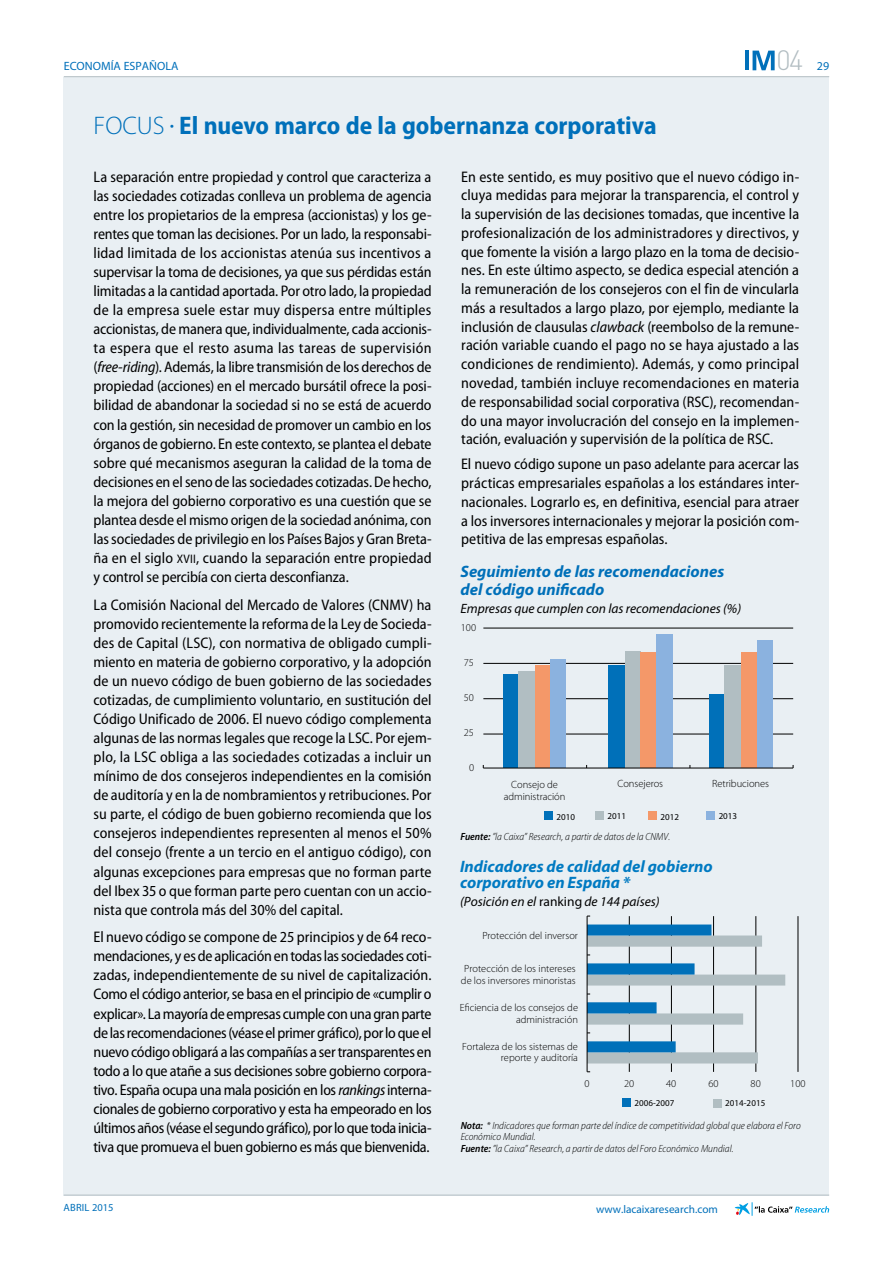
<style>
.page{position:relative;width:893px;height:1263px;background:#fff}
.page>*{position:absolute;margin:0;border:0;box-sizing:border-box;transform-origin:0 0}
.t1{font:300 27.6px "DIN Pro";color:#b2bdc2}
.t2{font:700 semi-condensed 25.5px "Myriad Pro";letter-spacing:-.005em;color:#0070ba}
.t3{font:italic 700 16.5px/16.4px "Myriad Pro";color:#007ac2}
.t4{font:italic 700 16.5px/18px "Myriad Pro";color:#0070b9}
.t5{font:semi-condensed 15.3px/19px "Myriad Pro";letter-spacing:-.005em;color:#000;text-align:justify}
.t6{font:italic 13.5px "Myriad Pro";letter-spacing:-.005em;color:#000}
.t7{font:12px "Myriad Pro";color:#0070ba}
.t8{font:11.25px "Myriad Pro";color:#0070ba}
.t9{font:300 10.5px/11.9px "Myriad Pro";color:#000;text-align:right}
.t10{font:italic 300 semi-condensed 10.5px/11.9px "Myriad Pro";color:#000}
.t11{font:10.5px "Myriad Pro";letter-spacing:.02em;color:#0070ba}
.t12{font:9px "Myriad Pro";letter-spacing:.005em;color:#000}
.s1{font-weight:300;font-stretch:normal}
.s2{font-style:italic}
.s3{font-size:12.3px}
.s4{font-weight:600}
.s5{font-style:normal}
</style>
<div class="page">
<svg style="left:752px;top:51px;width:23px;height:19px"></svg>
<hr style="left:745px;top:51px;width:4px;height:19px;background:#0070ba">
<div style="left:64px;top:77px;width:765px;height:1118px;background:#e9eff3"></div>
<hr style="left:64px;top:76px;width:765px;height:1px;background:#b2bdc2">
<hr style="left:64px;top:1195px;width:765px;height:1px;background:#b2bdc2">
<svg style="left:735px;top:1202px;width:94px;height:14px"></svg>
<hr style="left:629px;top:916px;width:1px;height:156px;background:#000">
<hr style="left:671px;top:916px;width:1px;height:156px;background:#000">
<hr style="left:713px;top:916px;width:1px;height:156px;background:#000">
<hr style="left:756px;top:916px;width:1px;height:156px;background:#000">
<hr style="left:798px;top:916px;width:1px;height:156px;background:#000">
<hr style="left:587px;top:916px;width:1px;height:156px;background:#000">
<svg style="left:587px;top:924px;width:198px;height:139px"></svg>
<div style="left:622px;top:1098px;width:9px;height:9px;background:#0070b9"></div>
<div style="left:713px;top:1099px;width:8px;height:8px;background:#b1bec2"></div>
<hr style="left:483px;top:628px;width:310px;height:1px;background:#000">
<hr style="left:483px;top:663px;width:310px;height:1px;background:#000">
<hr style="left:483px;top:698px;width:310px;height:1px;background:#000">
<hr style="left:483px;top:734px;width:310px;height:1px;background:#000">
<div style="left:544px;top:811px;width:9px;height:9px;background:#0070b9"></div>
<div style="left:596px;top:811px;width:8px;height:9px;background:#b1bec2"></div>
<div style="left:648px;top:811px;width:9px;height:9px;background:#f49869"></div>
<div style="left:706px;top:811px;width:8px;height:8px;background:#8bb2df"></div>
<div style="left:709px;top:695px;width:16px;height:73px;background:#0070b9"></div>
<div style="left:725px;top:666px;width:16px;height:102px;background:#b1bec2"></div>
<div style="left:741px;top:652px;width:16px;height:116px;background:#f49869"></div>
<div style="left:757px;top:641px;width:15px;height:127px;background:#8bb2df"></div>
<div style="left:608px;top:666px;width:17px;height:102px;background:#0070b9"></div>
<div style="left:625px;top:651px;width:15px;height:117px;background:#b1bec2"></div>
<div style="left:640px;top:652px;width:16px;height:116px;background:#f49869"></div>
<div style="left:656px;top:635px;width:16px;height:133px;background:#8bb2df"></div>
<div style="left:503px;top:674px;width:16px;height:94px;background:#0070b9"></div>
<div style="left:519px;top:671px;width:16px;height:97px;background:#b1bec2"></div>
<div style="left:535px;top:666px;width:16px;height:102px;background:#f49869"></div>
<div style="left:551px;top:660px;width:15px;height:108px;background:#8bb2df"></div>
<hr style="left:483px;top:768px;width:310px;height:1px;background:#000">
<h1 class="t1" style="left:776px;top:42px;width:28px">04</h1>
<p class="t7" style="left:64px;top:59px;width:109px">ECONOMÍA ESPAÑOLA</p>
<p class="t7" style="left:817px;top:60px;width:14px">29</p>
<h2 class="t2" style="left:94px;top:111px;width:565px"><span class="s1">FOCUS</span> <sup>•</sup> El nuevo marco de la gobernanza corporativa</h2>
<p class="t5" style="left:94px;top:167px;width:340px">La separación entre propiedad y control que caracteriza a las sociedades cotizadas conlleva un problema de agencia entre los propietarios de la empresa (accionistas) y los ge&shy;rentes que toman las decisiones. Por un lado, la responsabi&shy;lidad limitada de los accionistas atenúa sus incentivos a supervisar la toma de decisiones, ya que sus pérdidas están limitadas a la cantidad aportada. Por otro lado, la propiedad de la empresa suele estar muy dispersa entre múltiples accionistas, de manera que, individualmente, cada accionis&shy;ta espera que el resto asuma las tareas de supervisión (<span class="s2">free-riding</span>). Además, la libre transmisión de los derechos de propiedad (acciones) en el mercado bursátil ofrece la posi&shy;bilidad de abandonar la sociedad si no se está de acuerdo con la gestión, sin necesidad de promover un cambio en los órganos de gobierno. En este contexto, se plantea el debate sobre qué mecanismos aseguran la calidad de la toma de decisiones en el seno de las sociedades cotizadas. De hecho, la mejora del gobierno corporativo es una cuestión que se plantea desde el mismo origen de la sociedad anónima, con las sociedades de privilegio en los Países Bajos y Gran Breta&shy;ña en el siglo <span class="s3">XVII</span>, cuando la separación entre propiedad y control se percibía con cierta desconfianza.</p>
<p class="t5" style="left:94px;top:595px;width:340px">La Comisión Nacional del Mercado de Valores (CNMV) ha promovido recientemente la reforma de la Ley de Socieda&shy;des de Capital (LSC), con normativa de obligado cumpli&shy;miento en materia de gobierno corporativo, y la adopción de un nuevo código de buen gobierno de las sociedades cotizadas, de cumplimiento voluntario, en sustitución del Código Unificado de 2006. El nuevo código complementa algunas de las normas legales que recoge la LSC. Por ejem&shy;plo, la LSC obliga a las sociedades cotizadas a incluir un mínimo de dos consejeros independientes en la comisión de auditoría y en la de nombramientos y retribuciones. Por su parte, el código de buen gobierno recomienda que los consejeros independientes representen al menos el 50% del consejo (frente a un tercio en el antiguo código), con algunas excepciones para empresas que no forman parte del Ibex 35 o que forman parte pero cuentan con un accio&shy;nista que controla más del 30% del capital.</p>
<p class="t5" style="left:94px;top:928px;width:340px">El nuevo código se compone de 25 principios y de 64 reco&shy;mendaciones, y es de aplicación en todas las sociedades coti&shy;zadas, independientemente de su nivel de capitalización.<br>Como el código anterior, se basa en el principio de «cumplir o explicar». La mayoría de empresas cumple con una gran parte de las recomendaciones (véase el primer gráfico), por lo que el nuevo código obligará a las compañías a ser transparentes en todo a lo que atañe a sus decisiones sobre gobierno corpora&shy;tivo. España ocupa una mala posición en los <span class="s2">rankings</span> interna&shy;cionales de gobierno corporativo y esta ha empeorado en los últimos años (véase el segundo gráfico), por lo que toda inicia&shy;tiva que promueva el buen gobierno es más que bienvenida.</p>
<p class="t5" style="left:461px;top:167px;width:340px">En este sentido, es muy positivo que el nuevo código in&shy;cluya medidas para mejorar la transparencia, el control y la supervisión de las decisiones tomadas, que incentive la profesionalización de los administradores y directivos, y que fomente la visión a largo plazo en la toma de decisio&shy;nes. En este último aspecto, se dedica especial atención a la remuneración de los consejeros con el fin de vincularla más a resultados a largo plazo, por ejemplo, mediante la inclusión de clausulas <span class="s2">clawback</span> (reembolso de la remune&shy;ración variable cuando el pago no se haya ajustado a las condiciones de rendimiento). Además, y como principal novedad, también incluye recomendaciones en materia de responsabilidad social corporativa (RSC), recomendan&shy;do una mayor involucración del consejo en la implemen&shy;tación, evaluación y supervisión de la política de RSC.</p>
<p class="t5" style="left:461px;top:455px;width:340px">El nuevo código supone un paso adelante para acercar las prácticas empresariales españolas a los estándares inter&shy;nacionales. Lograrlo es, en definitiva, esencial para atraer a los inversores internacionales y mejorar la posición com&shy;petitiva de las empresas españolas.</p>
<p class="t4" style="left:461px;top:562px;width:265px">Seguimiento de las recomendaciones del código unificado</p>
<p class="t6" style="left:461px;top:601px;width:282px">Empresas que cumplen con las recomendaciones (%)</p>
<p class="t9" style="left:461px;top:622px;width:17px">100</p>
<p class="t9" style="left:464px;top:657px;width:12px">75</p>
<p class="t9" style="left:464px;top:692px;width:12px">50</p>
<p class="t9" style="left:464px;top:727px;width:12px">25</p>
<p class="t9" style="left:469px;top:762px;width:7px">0</p>
<p class="t9" style="left:511px;top:778px;width:48px">Consejo de</p>
<p class="t9" style="left:617px;top:778px;width:47px">Consejeros</p>
<p class="t9" style="left:712px;top:778px;width:58px">Retribuciones</p>
<p class="t9" style="left:504px;top:790px;width:63px">administración</p>
<p class="t12" style="left:556px;top:812px;width:20px">2010</p>
<p class="t12" style="left:607px;top:811px;width:20px">2011</p>
<p class="t12" style="left:660px;top:811px;width:20px">2012</p>
<p class="t12" style="left:719px;top:811px;width:20px">2013</p>
<p class="t10" style="left:460px;top:830px;width:211px"><span class="s4">Fuente:</span> ”la Caixa” Research, a partir de datos de la CNMV.</p>
<p class="t3" style="left:460px;top:858px;width:254px">Indicadores de calidad del gobierno corporativo en España *</p>
<p class="t6" style="left:460px;top:894px;width:201px">(Posición en el <span class="s5">ranking</span> de 144 países)</p>
<p class="t9" style="left:482px;top:929px;width:97px">Protección del inversor</p>
<p class="t9" style="left:461px;top:962px;width:116px;text-align:center">Protección de los intereses de los inversores minoristas</p>
<p class="t9" style="left:460px;top:1001px;width:120px">Eficiencia de los consejos de administración</p>
<p class="t9" style="left:462px;top:1040px;width:117px">Fortaleza de los sistemas de reporte y auditoría</p>
<p class="t9" style="left:584px;top:1078px;width:7px">0</p>
<p class="t9" style="left:624px;top:1078px;width:12px">20</p>
<p class="t9" style="left:666px;top:1078px;width:12px">40</p>
<p class="t9" style="left:708px;top:1078px;width:12px">60</p>
<p class="t9" style="left:751px;top:1078px;width:12px">80</p>
<p class="t9" style="left:790px;top:1078px;width:17px">100</p>
<p class="t12" style="left:634px;top:1098px;width:42px">2006-2007</p>
<p class="t12" style="left:725px;top:1098px;width:42px">2014-2015</p>
<p class="t10" style="left:461px;top:1119px;width:342px"><span class="s4">Nota:</span> * Indicadores que forman parte del índice de competitividad global que elabora elForo<br>Económico Mundial.<br><span class="s4">Fuente:</span> ”la Caixa” Research, a partir de datos delForo Económico Mundial.</p>
<p class="t11" style="left:63px;top:1202px;width:52px">abril 2015</p>
<p class="t8" style="left:596px;top:1203px;width:123px">www.lacaixaresearch.com</p>
</div>
